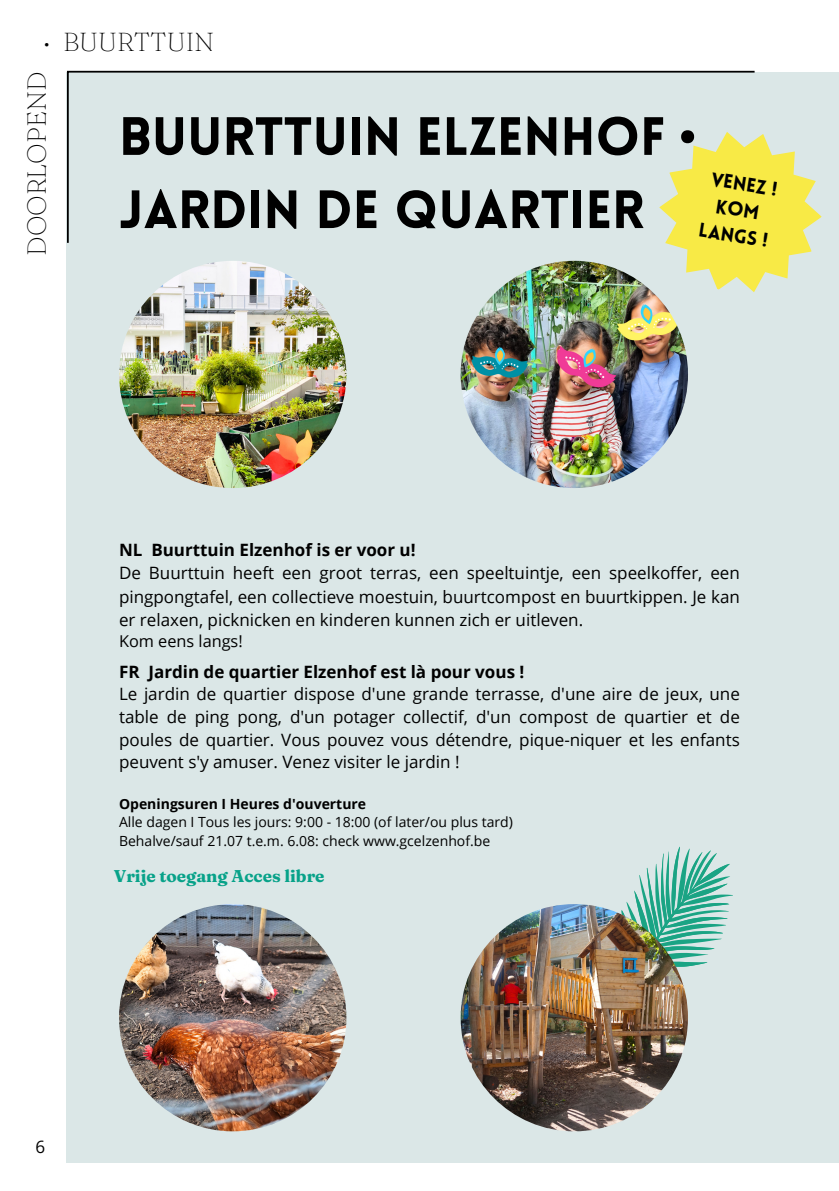
<style>
.page{position:relative;width:839px;height:1191px;background:#fff}
.page>*{position:absolute;margin:0;border:0;box-sizing:border-box;transform-origin:0 0}
.t1{font:900 52.8px/73.2px "Lovelo";color:#000}
.t2{font:100 26px "Fraunces 9 pt";color:#000}
.t3{font:900 19.4px/26.2px "Lovelo";color:#000;text-align:center}
.t4{font:17px/22.6px "Open Sans";color:#000}
.t5{font:700 17px "Fraunces 9 pt";color:#07a289}
.t6{font:16.2px "Open Sans";color:#000}
.t7{font:14px "Open Sans";color:#000}
.t8{font:700 14px "Open Sans";color:#000}
.s1{font-weight:700}
</style>
<div class="page">
<div style="left:66px;top:72px;width:772px;height:1090px;background:#dbe7e7"></div>
<svg style="left:67px;top:70px;width:688px;height:173px"></svg>
<img style="left:119px;top:261px;width:227px;height:227px;border-radius:50%">
<img style="left:119px;top:904px;width:227px;height:227px;border-radius:50%">
<svg style="left:602px;top:846px;width:131px;height:153px"></svg>
<img style="left:460px;top:261px;width:228px;height:227px;border-radius:50%">
<img style="left:460px;top:904px;width:228px;height:227px;border-radius:50%">
<svg style="left:641px;top:112px;width:181px;height:200px"></svg>
<h5 class="t2" style="left:43px;top:26px;width:173px">• BUURTTUIN</h5>
<h5 class="t2" style="left:20px;top:256px;width:186px;rotate:-90deg">DOORLOPEND</h5>
<p class="t1" style="left:119px;top:105px;width:578px">BUURTTUIN ELZENHOF •<br>JARDIN DE QUARTIER</p>
<p class="t3" style="left:709px;top:167px;width:72px;rotate:9deg">VENEZ !<br>KOM<br>LANGS !</p>
<p class="t4" style="left:119px;top:538px;width:622px"><span class="s1">NL Buurttuin Elzenhof is er voor u!<br></span>De Buurttuin heeft een groot terras, een speeltuintje, een speelkoffer, een pingpongtafel, een collectieve moestuin, buurtcompost en buurtkippen. Je kan er relaxen, picknicken en kinderen kunnen zich er uitleven.</p>
<p class="t6" style="left:119px;top:630px;width:125px">Kom eens langs!</p>
<p class="t4" style="left:119px;top:660px;width:622px"><span class="s1">FR Jardin de quartier Elzenhof est là pour vous !<br></span>Le jardin de quartier dispose d'une grande terrasse, d'une aire de jeux, une table de ping pong, d'un potager collectif, d'un compost de quartier et de poules de quartier. Vous pouvez vous détendre, pique-niquer et les enfants peuvent s'y amuser. Venez visiter le jardin !</p>
<h2 class="t8" style="left:119px;top:794px;width:249px">Openingsuren I Heures d'ouverture</h2>
<h2 class="t7" style="left:119px;top:812px;width:395px">Alle dagen I Tous les jours: 9:00 - 18:00 (of later/ou plus tard)</h2>
<p class="t7" style="left:119px;top:831px;width:373px">Behalve/sauf 21.07 t.e.m. 6.08: check www.gcelzenhof.be</p>
<p class="t5" style="left:114px;top:865px;width:212px">Vrije toegang Acces libre</p>
<p class="t4" style="left:35px;top:1135px;width:11px">6</p>
</div>
